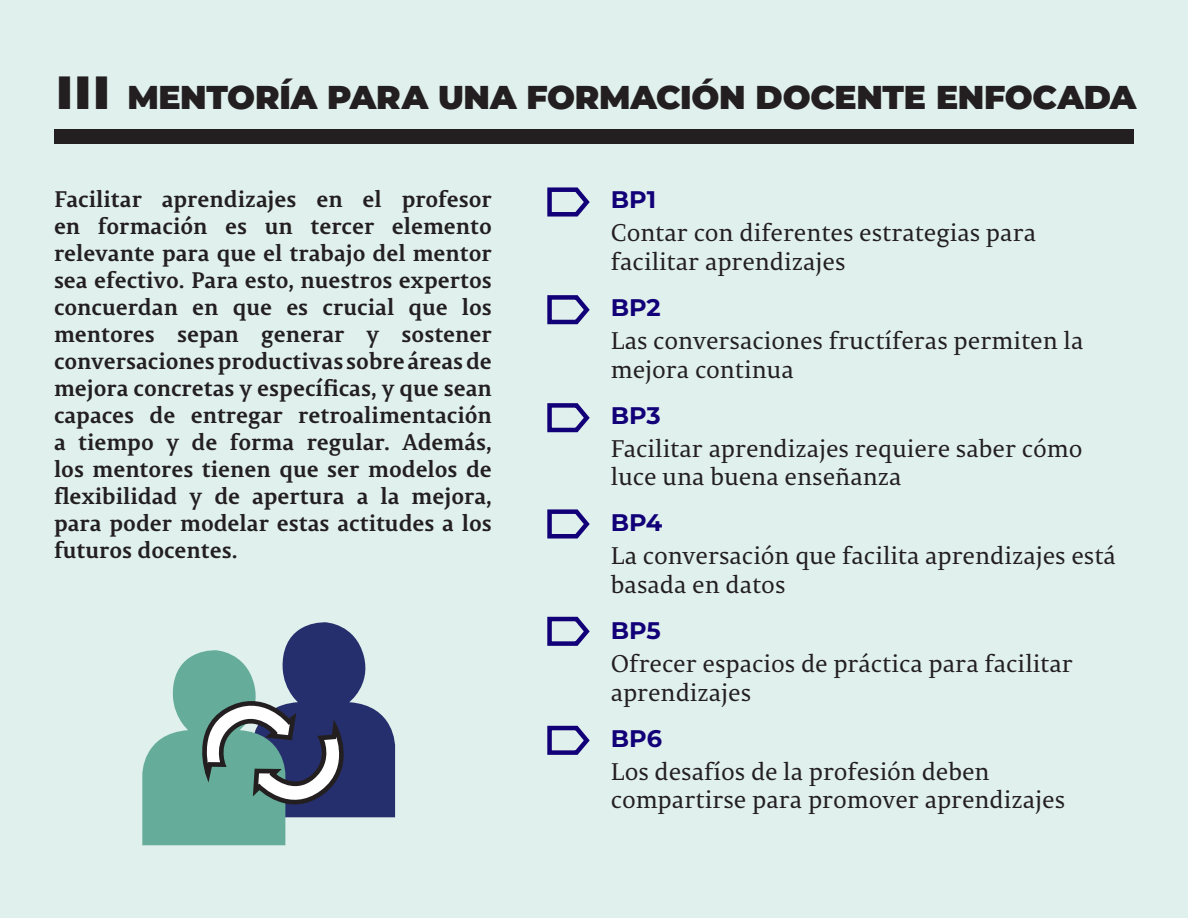
<style>
.page{position:relative;width:1188px;height:918px;background:#e0f0ec}
.page>*{position:absolute;margin:0;border:0;box-sizing:border-box;transform-origin:0 0}
.título_pilar{font:100 33px "Montserrat";letter-spacing:-.01em;color:#231f20}
.t1{font:24px/28.8px "Permian Serif Typeface";color:#231f20}
.bold_pilar_azul{font:100 24px "Montserrat";color:#120078}
.bold_pilar_negro{font:700 22.5px/27px "Permian Serif Typeface";color:#231f20;text-align:justify}
.s1{font-size:46.5px}
</style>
<div class="page">
<div style="left:54px;top:129px;width:1080px;height:15px;background:#231f20"></div>
<svg style="left:547px;top:187px;width:43px;height:30px"></svg>
<svg style="left:547px;top:295px;width:43px;height:30px"></svg>
<svg style="left:547px;top:403px;width:43px;height:30px"></svg>
<svg style="left:547px;top:509px;width:43px;height:30px"></svg>
<svg style="left:547px;top:616px;width:43px;height:30px"></svg>
<svg style="left:547px;top:725px;width:43px;height:30px"></svg>
<svg style="left:142px;top:622px;width:253px;height:223px"></svg>
<p class="título_pilar" style="left:56px;top:75px;width:1082px"><span class="s1">III</span> MENTORÍA PARA UNA FORMACIÓN DOCENTE ENFOCADA</p>
<p class="bold_pilar_negro" style="left:54px;top:185px;width:440px">Facilitar aprendizajes en el profesor en formación es un tercer elemento relevante para que el trabajo del mentor sea efectivo. Para esto, nuestros expertos concuerdan en que es crucial que los mentores sepan generar y sostener conversaciones productivas sobre áreas de mejora concretas y específicas, y que sean capaces de entregar retroalimentación a tiempo y de forma regular. Además, los mentores tienen que ser modelos de flexibilidad y de apertura a la mejora, para poder modelar estas actitudes a los futuros docentes.</p>
<p class="bold_pilar_azul" style="left:611px;top:184px;width:47px">BP1</p>
<p class="t1" style="left:611px;top:217px;width:427px">Contar con diferentes estrategias para facilitar aprendizajes</p>
<p class="bold_pilar_azul" style="left:611px;top:291px;width:51px">BP2</p>
<p class="t1" style="left:611px;top:325px;width:474px">Las conversaciones fructíferas permiten la mejora continua</p>
<p class="bold_pilar_azul" style="left:611px;top:399px;width:51px">BP3</p>
<p class="t1" style="left:611px;top:433px;width:473px">Facilitar aprendizajes requiere saber cómo luce una buena enseñanza</p>
<p class="bold_pilar_azul" style="left:611px;top:507px;width:53px">BP4</p>
<p class="t1" style="left:611px;top:540px;width:507px">La conversación que facilita aprendizajes está basada en datos</p>
<p class="bold_pilar_azul" style="left:611px;top:614px;width:51px">BP5</p>
<p class="t1" style="left:611px;top:648px;width:464px">Ofrecer espacios de práctica para facilitar aprendizajes</p>
<p class="bold_pilar_azul" style="left:611px;top:722px;width:53px">BP6</p>
<p class="t1" style="left:611px;top:756px;width:456px">Los desafíos de la profesión deben compartirse para promover aprendizajes</p>
</div>
